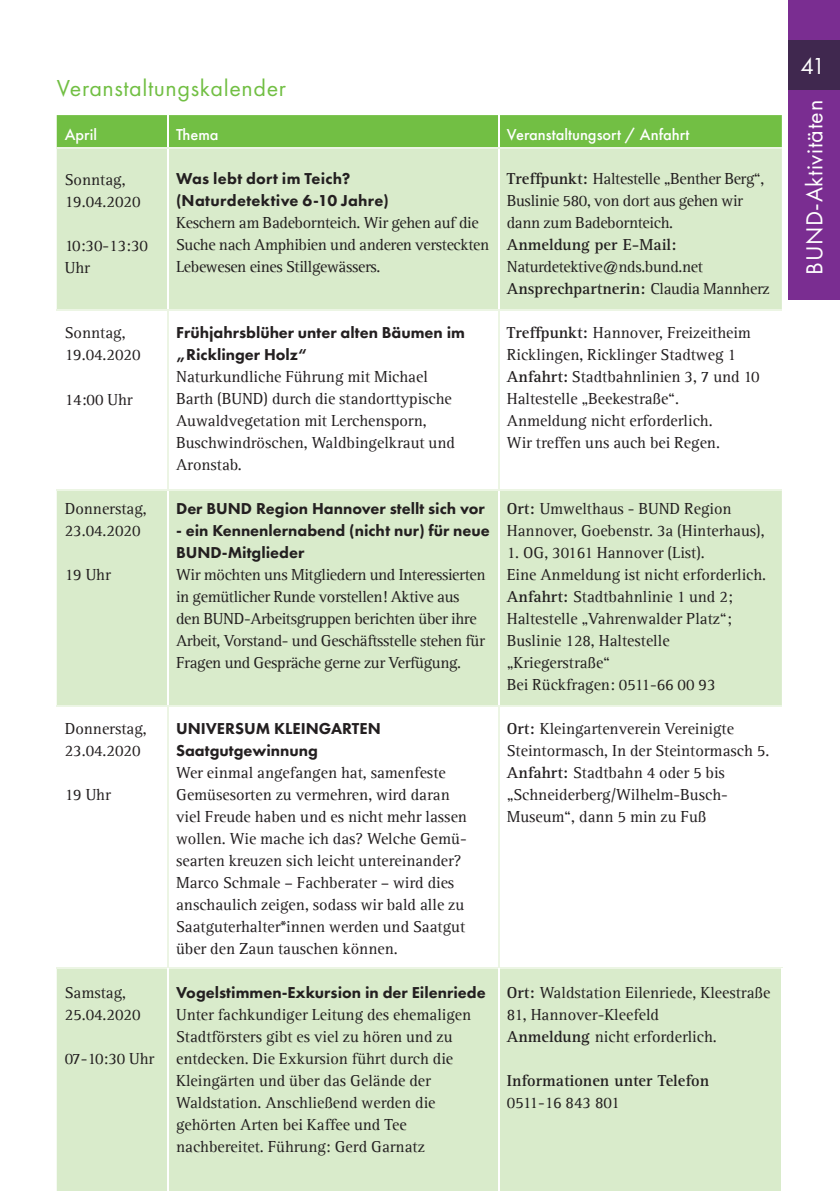
<style>
.page{position:relative;width:840px;height:1191px;background:#fff}
.page>*{position:absolute;margin:0;border:0;box-sizing:border-box;transform-origin:0 0}
.t1{font:24px "Futura PT";letter-spacing:.025em;color:#72bf44}
.t2{font:24px "Futura PT";letter-spacing:.025em;color:#fff}
.t3{font:16.4px/22px "Agfa Rotis Serif";color:#231f20}
.t4{font:16.4px/22px "Agfa Rotis Serif";letter-spacing:-.02em;color:#231f20}
.t5{font:800 16.4px/22px "Futura PT";color:#231f20}
.t6{font:700 16.4px "Agfa Rotis Serif";color:#231f20}
.t7{font:500 16.4px "Futura PT";color:#fff}
.s1{font-weight:700}
</style>
<div class="page">
<div style="left:57px;top:115px;width:724px;height:33px;background:#72bf44"></div>
<div style="left:57px;top:149px;width:724px;height:1042px;background:#d9ebcb"></div>
<svg style="left:57px;top:310px;width:724px;height:656px"></svg>
<hr style="left:167px;top:115px;width:2px;height:33px;background:#fff">
<hr style="left:498px;top:115px;width:1px;height:33px;background:#fff">
<hr style="left:167px;top:149px;width:2px;height:160px;background:#fff">
<hr style="left:498px;top:149px;width:1px;height:160px;background:#fff">
<hr style="left:167px;top:491px;width:2px;height:214px;background:#fff">
<hr style="left:498px;top:491px;width:1px;height:214px;background:#fff">
<hr style="left:57px;top:148px;width:111px;height:1px;background:#ecf5e4">
<hr style="left:168px;top:148px;width:330px;height:1px;background:#ecf5e4">
<hr style="left:498px;top:148px;width:283px;height:1px;background:#ecf5e4">
<hr style="left:57px;top:309px;width:111px;height:1px;background:#ecf5e4">
<hr style="left:168px;top:309px;width:330px;height:1px;background:#ecf5e4">
<hr style="left:167px;top:310px;width:2px;height:179px;background:#ecf5e4">
<hr style="left:498px;top:309px;width:283px;height:1px;background:#ecf5e4">
<hr style="left:498px;top:310px;width:1px;height:179px;background:#ecf5e4">
<hr style="left:57px;top:489px;width:111px;height:2px;background:#ecf5e4">
<hr style="left:168px;top:489px;width:330px;height:2px;background:#ecf5e4">
<hr style="left:498px;top:489px;width:283px;height:2px;background:#ecf5e4">
<hr style="left:168px;top:705px;width:330px;height:1px;background:#ecf5e4">
<hr style="left:57px;top:705px;width:111px;height:1px;background:#ecf5e4">
<hr style="left:167px;top:706px;width:2px;height:260px;background:#ecf5e4">
<hr style="left:498px;top:705px;width:283px;height:1px;background:#ecf5e4">
<hr style="left:498px;top:706px;width:1px;height:260px;background:#ecf5e4">
<hr style="left:57px;top:966px;width:111px;height:2px;background:#ecf5e4">
<hr style="left:168px;top:966px;width:330px;height:2px;background:#ecf5e4">
<hr style="left:498px;top:966px;width:284px;height:2px;background:#ecf5e4">
<hr style="left:167px;top:968px;width:2px;height:223px;background:#fff">
<hr style="left:498px;top:968px;width:1px;height:223px;background:#fff">
<hr style="left:780px;top:968px;width:2px;height:223px;background:#fff">
<div style="left:788px;top:0;width:51px;height:300px;background:#7a2d91"></div>
<div style="left:788px;top:40px;width:51px;height:49px;background:#40284f"></div>
<h1 class="t1" style="left:57px;top:74px;width:230px">Veranstaltungskalender</h1>
<p class="t7" style="left:65px;top:125px;width:34px">April</p>
<p class="t7" style="left:176px;top:125px;width:44px">Thema</p>
<p class="t7" style="left:506px;top:125px;width:184px">Veranstaltungsort / Anfahrt</p>
<p class="t3" style="left:65px;top:168px;width:77px">Sonntag,<br>19.04.2020</p>
<p class="t3" style="left:65px;top:234px;width:85px">10:30-13:30<br>Uhr</p>
<p class="t5" style="left:176px;top:168px;width:214px">Was lebt dort im Teich? (Naturdetektive 6-10 Jahre)</p>
<p class="t4" style="left:176px;top:212px;width:314px">Keschern am Badebornteich. Wir gehen auf die<br>Suche nach Amphibien und anderen versteckten<br>Lebewesen eines Stillgewässers.</p>
<p class="t4" style="left:506px;top:168px;width:259px"><span class="s1">Treffpunkt:</span> Haltestelle „Benther Berg“,<br>Buslinie 580, von dort aus gehen wir dann zum Badebornteich.</p>
<p class="t6" style="left:506px;top:235px;width:171px">Anmeldung per E-Mail:</p>
<p class="t4" style="left:506px;top:256px;width:264px">Naturdetektive@nds.bund.net<br><span class="s1">Ansprechpartnerin:</span> Claudia Mannherz</p>
<p class="t3" style="left:65px;top:322px;width:77px">Sonntag,<br>19.04.2020</p>
<p class="t3" style="left:65px;top:388px;width:69px">14:00 Uhr</p>
<p class="t5" style="left:176px;top:322px;width:290px">Frühjahrsblüher unter alten Bäumen im „Ricklinger Holz“</p>
<p class="t3" style="left:176px;top:366px;width:280px">Naturkundliche Führung mit Michael Barth (BUND) durch die standorttypische Auwaldvegetation mit Lerchensporn, Buschwindröschen, Waldbingelkraut und Aronstab.</p>
<p class="t3" style="left:506px;top:322px;width:254px"><span class="s1">Treffpunkt:</span> Hannover, Freizeitheim Ricklingen, Ricklinger Stadtweg 1<br><span class="s1">Anfahrt:</span> Stadtbahnlinien 3, 7 und 10<br>Haltestelle „Beekestraße“.<br>Anmeldung nicht erforderlich.<br>Wir treffen uns auch bei Regen.</p>
<p class="t3" style="left:65px;top:498px;width:83px">Donnerstag,<br>23.04.2020</p>
<p class="t3" style="left:65px;top:564px;width:48px">19 Uhr</p>
<p class="t5" style="left:176px;top:498px;width:310px">Der BUND Region Hannover stellt sich vor</p>
<p class="t5" style="left:176px;top:520px;width:315px">- ein Kennenlernabend (nicht nur) für neue<br>BUND-Mitglieder</p>
<p class="t4" style="left:176px;top:564px;width:311px">Wir möchten uns Mitgliedern und Interessierten in gemütlicher Runde vorstellen! Aktive aus den BUND-Arbeitsgruppen berichten über ihre Arbeit, Vorstand- und Geschäftsstelle stehen für Fragen und Gespräche gerne zur Verfügung.</p>
<p class="t3" style="left:506px;top:498px;width:259px"><span class="s1">Ort:</span> Umwelthaus - BUND Region<br>Hannover, Goebenstr. 3a (Hinterhaus),</p>
<p class="t3" style="left:506px;top:542px;width:261px">1. OG, 30161 Hannover (List).<br>Eine Anmeldung ist nicht erforderlich.<br><span class="s1">Anfahrt:</span> Stadtbahnlinie 1 und 2;<br>Haltestelle „Vahrenwalder Platz“;<br>Buslinie 128, Haltestelle „Kriegerstraße“<br>Bei Rückfragen: 0511-66 00 93</p>
<p class="t3" style="left:65px;top:718px;width:83px">Donnerstag,<br>23.04.2020</p>
<p class="t3" style="left:65px;top:784px;width:48px">19 Uhr</p>
<p class="t5" style="left:176px;top:717px;width:206px">UNIVERSUM KLEINGARTEN<br>Saatgutgewinnung</p>
<p class="t3" style="left:176px;top:762px;width:292px">Wer einmal angefangen hat, samenfeste Gemüsesorten zu vermehren, wird daran viel Freude haben und es nicht mehr lassen wollen. Wie mache ich das? Welche Gemü&shy;searten kreuzen sich leicht untereinander?<br>Marco Schmale – Fachberater – wird dies anschaulich zeigen, sodass wir bald alle zu Saatguterhalter*innen werden und Saatgut über den Zaun tauschen können.</p>
<p class="t3" style="left:506px;top:718px;width:264px"><span class="s1">Ort:</span> Kleingartenverein Vereinigte Steintormasch, In der Steintormasch 5.<br><span class="s1">Anfahrt:</span> Stadtbahn 4 oder 5 bis „Schneiderberg/Wilhelm-Busch-Museum“, dann 5 min zu Fuß</p>
<p class="t3" style="left:65px;top:982px;width:77px">Samstag,<br>25.04.2020</p>
<p class="t3" style="left:65px;top:1048px;width:91px">07-10:30 Uhr</p>
<p class="t5" style="left:176px;top:981px;width:311px">Vogelstimmen-Exkursion in der Eilenriede</p>
<p class="t3" style="left:176px;top:1004px;width:296px">Unter fachkundiger Leitung des ehemaligen Stadtförsters gibt es viel zu hören und zu entdecken. Die Exkursion führt durch die Kleingärten und über das Gelände der Waldstation. Anschließend werden die gehörten Arten bei Kaffee und Tee nachbereitet. Führung: Gerd Garnatz</p>
<p class="t3" style="left:506px;top:982px;width:265px"><span class="s1">Ort:</span> Waldstation Eilenriede, Kleestraße<br>81, Hannover-Kleefeld<br><span class="s1">Anmeldung</span> nicht erforderlich.</p>
<p class="t6" style="left:506px;top:1071px;width:204px">Informationen unter Telefon</p>
<p class="t3" style="left:506px;top:1092px;width:114px">0511-16 843 801</p>
<h1 class="t2" style="left:800px;top:52px;width:26px">41</h1>
<h1 class="t2" style="left:799px;top:275px;width:176px;rotate:-90deg">BUND-Aktivitäten</h1>
</div>
